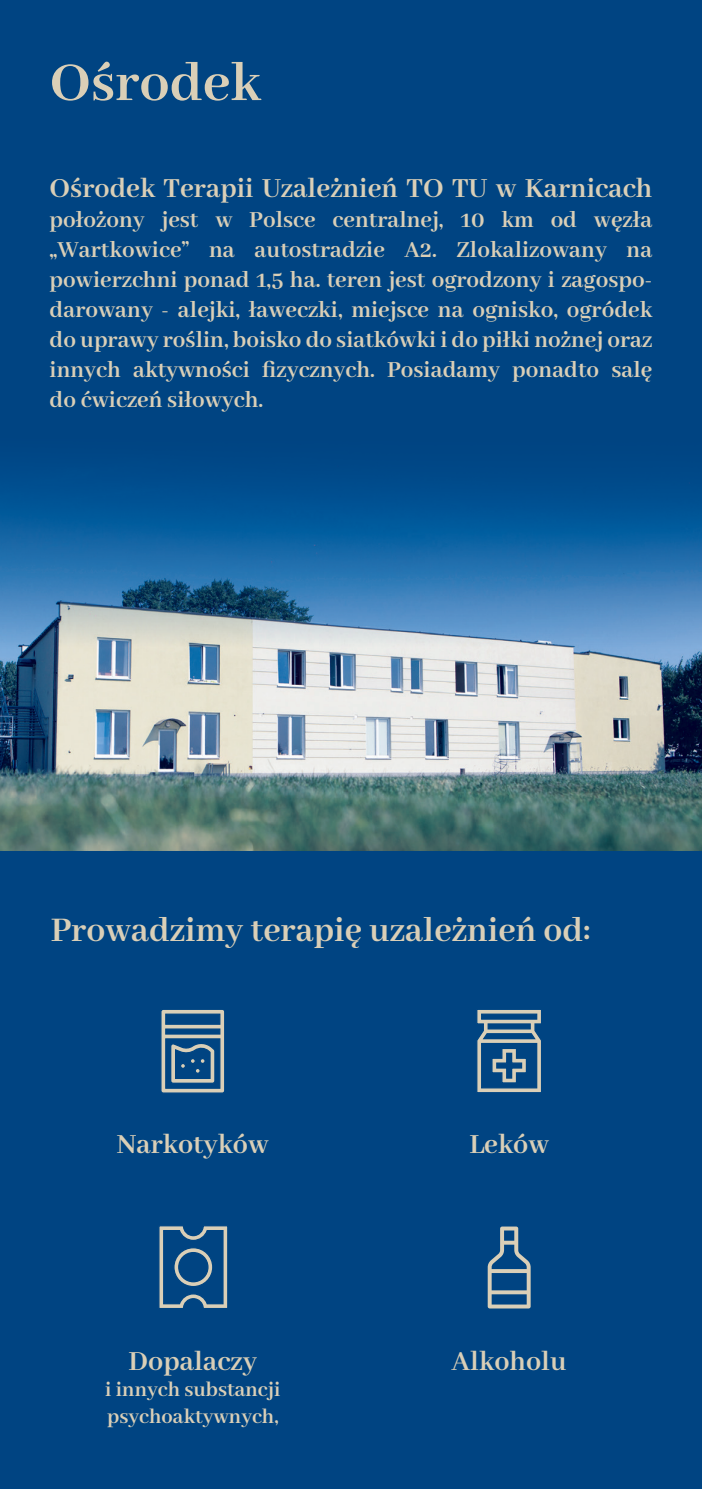
<style>
.page{position:relative;width:702px;height:1489px;background:#fff}
.page>*{position:absolute;margin:0;border:0;box-sizing:border-box;transform-origin:0 0}
.t1{font:700 60px "Abhaya Libre";color:#dacfb7}
.t2{font:700 37.5px "Abhaya Libre";color:#dacfb7}
.t3{font:700 30px "Abhaya Libre";color:#dacfb7}
.t4{font:700 25px/30px "Abhaya Libre";color:#dacfb7;text-align:justify}
.t5{font:700 22.5px/26.5px "Abhaya Libre";color:#dacfb7}
</style>
<div class="page">
<div style="left:0;top:0;width:702px;height:1488px;background:#004482"></div>
<img style="left:0;top:473px;width:702px;height:377px">
<svg style="left:161px;top:1009px;width:64px;height:84px"></svg>
<div style="left:190px;top:1057px;width:6px;height:7px;border:1px solid #004482;border-radius:50%"></div>
<svg style="left:159px;top:1226px;width:69px;height:82px"></svg>
<svg style="left:477px;top:1010px;width:64px;height:83px"></svg>
<svg style="left:487px;top:1226px;width:44px;height:83px"></svg>
<p class="t1" style="left:50px;top:50px;width:213px">Ośrodek</p>
<p class="t3" style="left:50px;top:171px;width:604px">Ośrodek Terapii Uzależnień TO TU w Karnicach</p>
<p class="t4" style="left:50px;top:205px;width:604px">położony jest w Polsce centralnej, 10 km od węzła „Wartkowice” na autostradzie A2. Zlokalizowany na powierzchni ponad 1,5 ha. teren jest ogrodzony i zagospo&shy;darowany - alejki, ławeczki, miejsce na ognisko, ogródek do uprawy roślin, boisko do siatkówki i do piłki nożnej oraz innych aktywności fizycznych. Posiadamy ponadto salę do ćwiczeń siłowych.</p>
<p class="t2" style="left:51px;top:909px;width:541px">Prowadzimy terapię uzależnień od:</p>
<p class="t3" style="left:117px;top:1127px;width:153px">Narkotyków</p>
<p class="t3" style="left:469px;top:1127px;width:81px">Leków</p>
<p class="t3" style="left:128px;top:1344px;width:130px">Dopalaczy</p>
<p class="t5" style="left:105px;top:1377px;width:177px">i innych substancji psychoaktywnych,</p>
<p class="t3" style="left:451px;top:1344px;width:117px">Alkoholu</p>
</div>
